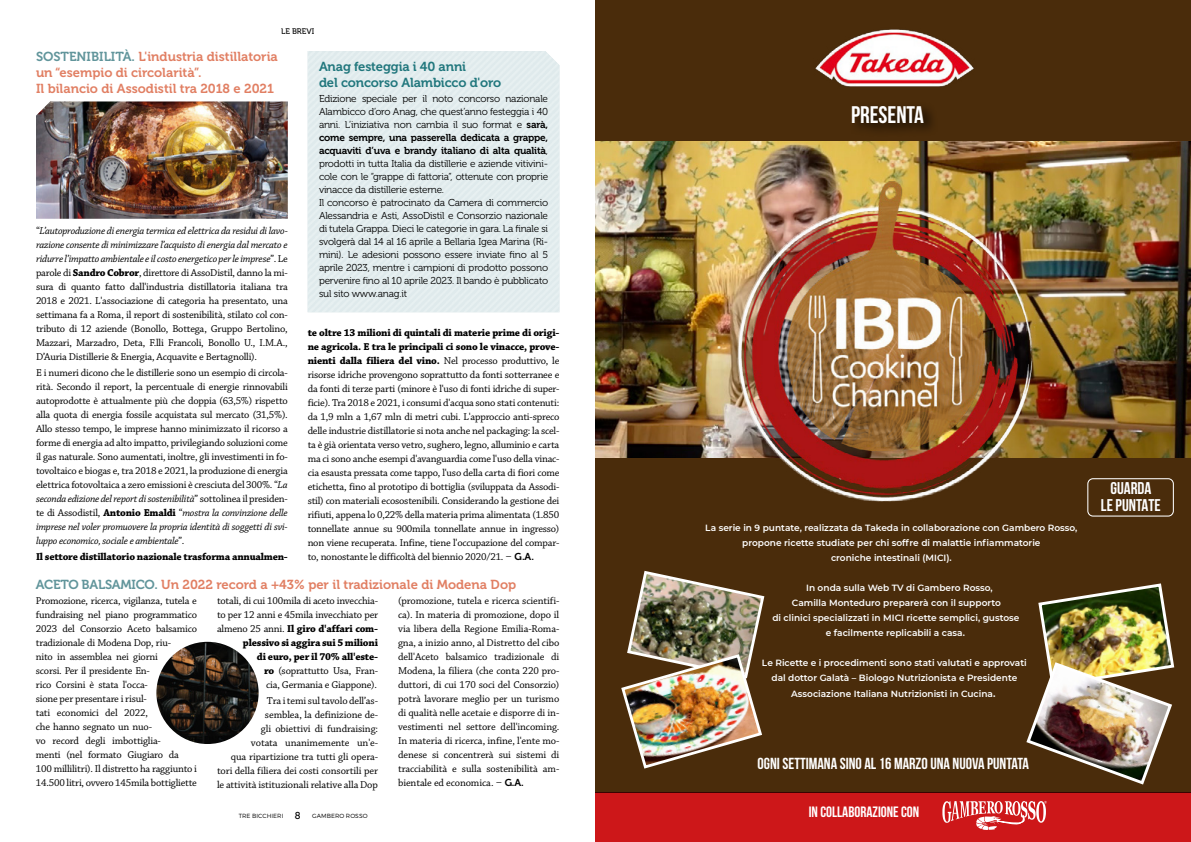
<style>
.page{position:relative;width:1191px;height:842px;background:#fff}
.page>*{position:absolute;margin:0;border:0;box-sizing:border-box;transform-origin:0 0}
.t1{font:700 24px "Bebas Neue";color:#fff}
.t2{font:700 17px/17px "Bebas Neue";color:#fff;text-align:center}
.t3{font:700 16px "Bebas Neue";color:#fff}
.t4{font:700 15px "Bebas Neue";color:#fff}
.t5{font:13px/16px "Museo 700";color:#e17f63}
.t6{font:13px/16px "Museo 700";letter-spacing:-.01em;color:#21777d}
.t7{font:10.5px/14px "Chaparral Pro";letter-spacing:-.02em;color:#000;text-align:justify}
.t8{font:700 10.5px "Chaparral Pro";letter-spacing:-.02em;color:#000}
.t9{font:10px/13px "Museo 300";letter-spacing:-.02em;color:#000;text-align:justify}
.t10{font:10px/13px "Museo 700";letter-spacing:-.02em;color:#000}
.t11{font:600 9px/15px "Montserrat";color:#fff;text-align:center}
.t12{font:8px "Museo 500";color:#000}
.t13{font:300 6px "Montserrat";letter-spacing:.01em;color:#000}
.s1{color:#61959b}
.s2{font-family:"Museo 700"}
.s3{font-family:"Museo 300"}
.s4{font-style:italic}
.s5{font-weight:700}
.s6{font-family:"Museo 300";font-size:10px}
.s7{font-family:"Museo 700";font-size:10px}
.s8{font-family:"Museo 500";font-weight:400;font-size:10px}
.s9{font-size:10px}
</style>
<div class="page">
<img style="left:36px;top:101px;width:252px;height:118px">
<img style="left:156px;top:642px;width:103px;height:102px;border-radius:51px">
<div style="left:595px;top:0;width:596px;height:792px;background:#4a2c0b"></div>
<img style="left:595px;top:141px;width:596px;height:316px">
<div style="left:595px;top:792px;width:596px;height:50px;background:#cd1719"></div>
<svg style="left:942px;top:801px;width:104px;height:29px"></svg>
<img style="left:815px;top:29px;width:159px;height:58px">
<div style="left:1087px;top:478px;width:86px;height:39px;border:1px solid #fff;border-radius:5px"></div>
<img style="left:722px;top:150px;width:325px;height:352px">
<div style="left:848px;top:102px;width:90px;height:35px;background:#000;opacity:.75"></div>
<img style="left:621px;top:570px;width:144px;height:199px">
<img style="left:1026px;top:583px;width:149px;height:202px">
<p class="t12" style="left:281px;top:27px;width:34px">LE BREVI</p>
<p class="t5" style="left:36px;top:48px;width:243px"><span class="s1">SOSTENIBILITÀ.</span> L'industria distillatoria un “esempio di circolarità”.<br>Il bilancio di Assodistil tra 2018 e 2021</p>
<p class="t6" style="left:319px;top:59px;width:184px">Anag festeggia i 40 anni<br>del concorso Alambicco d'oro</p>
<p class="t9" style="left:319px;top:93px;width:231px">Edizione speciale per il noto concorso nazionale Alambicco d’oro Anag, che quest’anno festeggia i 40 anni. L’iniziativa non cambia il suo format e <span class="s2">sarà,</span></p>
<p class="t10" style="left:319px;top:131px;width:231px">come sempre, una passerella dedicata a grappe, acquaviti d’uva e brandy italiano di alta qualità<span class="s3">,</span></p>
<p class="t9" style="left:319px;top:158px;width:231px;text-align:left">prodotti in tutta Italia da distillerie e aziende vitivini&shy;cole con le “grappe di fattoria”, ottenute con proprie vinacce da distillerie esterne.<br>Il concorso è patrocinato da Camera di commercio Alessandria e Asti, AssoDistil e Consorzio nazionale di tutela Grappa. Dieci le categorie in gara. La finale si svolgerà dal 14 al 16 aprile a Bellaria Igea Marina (Ri&shy;mini). Le adesioni possono essere inviate fino al 5 aprile 2023, mentre i campioni di prodotto possono pervenire fino al 10 aprile 2023. Il bando è pubblicato sul sito www.anag.it</p>
<p class="t7" style="left:36px;top:224px;width:253px">“<span class="s4">L’autoproduzione di energia termica ed elettrica da residui di lavo&shy;razione consente di minimizzare l’acquisto di energia dal mercato e ridurre l’impatto ambientale e il costo energetico per le imprese</span>”. Le parole di <span class="s5">Sandro Cobror</span>, direttore di AssoDistil, danno la mi&shy;sura di quanto fatto dall'industria distillatoria italiana tra 2018 e 2021. L'associazione di categoria ha presentato, una settimana fa a Roma, il report di sostenibilità, stilato col con&shy;tributo di 12 aziende (Bonollo, Bottega, Gruppo Bertolino, Mazzari, Marzadro, Deta, F.lli Francoli, Bonollo U., I.M.A., D’Auria Distillerie &amp; Energia, Acquavite e Bertagnolli).</p>
<p class="t7" style="left:36px;top:366px;width:253px">E i numeri dicono che le distillerie sono un esempio di circola&shy;rità. Secondo il report, la percentuale di energie rinnovabili autoprodotte è attualmente più che doppia (63,5%) rispetto alla quota di energia fossile acquistata sul mercato (31,5%).<br>Allo stesso tempo, le imprese hanno minimizzato il ricorso a forme di energia ad alto impatto, privilegiando soluzioni come il gas naturale. Sono aumentati, inoltre, gli investimenti in fo&shy;tovoltaico e biogas e, tra 2018 e 2021, la produzione di energia elettrica fotovoltaica a zero emissioni è cresciuta del 300%. “<span class="s4">La seconda edizione del report di sostenibilità</span>” sottolinea il presiden&shy;te di Assodistil, <span class="s5">Antonio Emaldi</span> “<span class="s4">mostra la convinzione delle imprese nel voler promuovere la propria identità di soggetti di svi&shy;luppo economico, sociale e ambientale</span>”.</p>
<p class="t8" style="left:36px;top:551px;width:253px">Il settore distillatorio nazionale trasforma annualmen-</p>
<p class="t5" style="left:36px;top:577px;width:482px"><span class="s1">ACETO BALSAMICO.</span> Un 2022 record a +43% per il tradizionale di Modena Dop</p>
<p class="t7" style="left:36px;top:594px;width:163px;text-align:left">Promozione, ricerca, vigilanza, tutela e fundraising nel piano programmatico 2023 del Consorzio Aceto balsamico tradizionale di Modena Dop, riu-<br>nito in assemblea nei giorni<br>scorsi. Per il presidente En-<br>rico Corsini è stata l'occa-<br>sione per presentare i risul-<br>tati economici del 2022,<br>che hanno segnato un nuo-<br>vo record degli imbottiglia-<br>menti (nel formato Giugiaro da 100 millilitri). Il distretto ha raggiunto i 14.500 litri, ovvero 145mila bottigliette</p>
<p class="t7" style="left:217px;top:594px;width:162px;text-align:right">totali, di cui 100mila di aceto invecchia&shy;to per 12 anni e 45mila invecchiato per almeno 25 anni. <span class="s5">Il giro d'affari com&shy;plessivo si aggira sui 5 milioni<br>di euro, per il 70% all'este-<br>ro</span> (soprattutto Usa, Fran-<br>cia, Germania e Giappone).</p>
<p class="t7" style="left:308px;top:326px;width:253px"><span class="s5">te oltre 13 milioni di quintali di materie prime di origi&shy;ne agricola. E tra le principali ci sono le vinacce, prove&shy;nienti dalla filiera del vino.</span> Nel processo produttivo, le risorse idriche provengono soprattutto da fonti sotterranee e da fonti di terze parti (minore è l'uso di fonti idriche di super&shy;ficie). Tra 2018 e 2021, i consumi d'acqua sono stati contenuti: da 1,9 mln a 1,67 mln di metri cubi. L'approccio anti-spreco delle industrie distillatorie si nota anche nel packaging: la scel&shy;ta è già orientata verso vetro, sughero, legno, alluminio e carta ma ci sono anche esempi d'avanguardia come l'uso della vinac&shy;cia esausta pressata come tappo, l'uso della carta di fiori come etichetta, fino al prototipo di bottiglia (sviluppata da Assodi&shy;stil) con materiali ecosostenibili. Considerando la gestione dei rifiuti, appena lo 0,22% della materia prima alimentata (1.850 tonnellate annue su 900mila tonnellate annue in ingresso) non viene recuperata. Infine, tiene l'occupazione del compar&shy;to, nonostante le difficoltà del biennio 2020/21. <span class="s6">–</span> <span class="s7">G.A.</span></p>
<p class="t7" style="left:398px;top:594px;width:163px">(promozione, tutela e ricerca scientifi&shy;ca). In materia di promozione, dopo il via libera della Regione Emilia-Roma&shy;gna, a inizio anno, al Distretto del cibo dell'Aceto balsamico tradizionale di Modena, la filiera (che conta 220 pro&shy;duttori, di cui 170 soci del Consorzio) potrà lavorare meglio per un turismo di qualità nelle acetaie e disporre di in&shy;vestimenti nel settore dell'incoming.<br>In materia di ricerca, infine, l'ente mo&shy;denese si concentrerà sui sistemi di tracciabilità e sulla sostenibilità am&shy;bientale ed economica. <span class="s6">–</span> <span class="s7">G.A.</span></p>
<p class="t7" style="left:217px;top:694px;width:162px;text-align:right">Tra i temi sul tavolo dell’as-<br>semblea, la definizione de-<br>gli obiettivi di fundraising:<br>votata unanimemente un'e-<br>qua ripartizione tra tutti gli opera&shy;tori della filiera dei costi consortili per le attività istituzionali relative alla Dop</p>
<p class="t13" style="left:239px;top:812px;width:130px">TRE BICCHIERI <span class="s8">8</span> GAMBERO ROSSO</p>
<h1 class="t1" style="left:851px;top:101px;width:74px">PRESENTA</h1>
<p class="t11" style="left:705px;top:520px;width:374px">La serie in 9 puntate, realizzata da Takeda in collaborazione con Gambero Rosso, propone ricette studiate per chi soffre di malattie infiammatorie<br>croniche intestinali (MICI).</p>
<p class="t11" style="left:806px;top:580px;width:188px">In onda sulla Web TV di Gambero Rosso,</p>
<p class="t11" style="left:792px;top:595px;width:210px">Camilla Monteduro preparerà con il supporto</p>
<p class="t11" style="left:772px;top:610px;width:249px">di clinici specializzati in MICI ricette semplici, gustose</p>
<p class="t11" style="left:826px;top:625px;width:141px">e facilmente replicabili a casa.</p>
<p class="t11" style="left:762px;top:655px;width:266px">Le Ricette e i procedimenti sono stati valutati e approvati dal dottor Galatà – Biologo Nutrizionista e Presidente</p>
<p class="t11" style="left:791px;top:686px;width:206px">Associazione Italiana Nutrizionisti in Cucina<span class="s9">.</span></p>
<h3 class="t3" style="left:757px;top:755px;width:273px">OGNI SETTIMANA SINO AL 16 MARZO UNA NUOVA PUNTATA</h3>
<h3 class="t4" style="left:808px;top:804px;width:112px">IN COLLABORAZIONE CON</h3>
<h2 class="t2" style="left:1101px;top:479px;width:61px">GUARDA<br>LE PUNTATE</h2>
</div>
